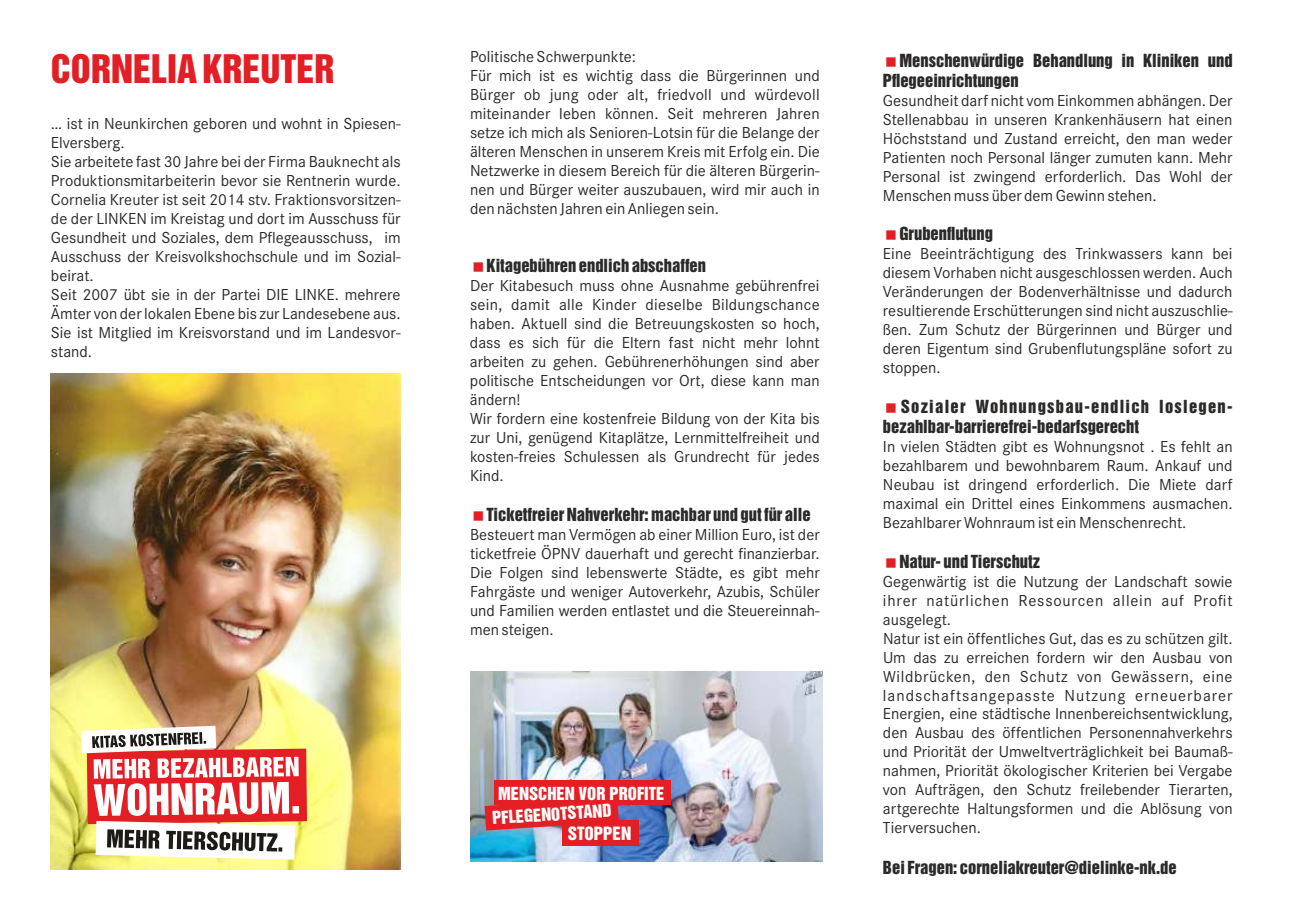
<style>
.page{position:relative;width:1289px;height:919px;background:#fff}
.page>*{position:absolute;margin:0;border:0;box-sizing:border-box;transform-origin:0 0}
.t1{font:36px "Helvetica Inserat";color:#e31e24}
.t2{font:16.8px "Helvetica Inserat";color:#fefefe}
.t3{font:16.5px/18.9px "Corporate S";color:#2b2a29;text-align:justify}
.t4{font:16.5px/20.4px "Helvetica Inserat";color:#2b2a29}
.t5{font:16.5px "Helvetica Inserat";color:#fefefe}
.t6{font:16.35px "Helvetica Inserat";color:#fefefe}
</style>
<div class="page">
<img style="left:471px;top:671px;width:351px;height:189px">
<div style="left:494px;top:780px;width:176px;height:25px;background:#e31e24"></div>
<svg style="left:484px;top:797px;width:135px;height:33px"></svg>
<div style="left:562px;top:820px;width:76px;height:25px;background:#e31e24"></div>
<img style="left:51px;top:373px;width:349px;height:496px">
<svg style="left:81px;top:725px;width:226px;height:134px"></svg>
<h1 class="t1" style="left:51px;top:54px;width:285px">CORNELIA KREUTER</h1>
<p class="t3" style="left:51px;top:115px;width:351px">… ist in Neunkirchen geboren und wohnt in Spiesen-<br>Elversberg.</p>
<p class="t3" style="left:51px;top:153px;width:351px">Sie arbeitete fast 30 Jahre bei der Firma Bauknecht als Produktionsmitarbeiterin bevor sie Rentnerin wurde.<br>Cornelia Kreuter ist seit 2014 stv. Fraktionsvorsitzen&shy;de der LINKEN im Kreistag und dort im Ausschuss für Gesundheit und Soziales, dem Pflegeausschuss, im Ausschuss der Kreisvolkshochschule und im Sozial&shy;beirat.</p>
<p class="t3" style="left:51px;top:286px;width:351px">Seit 2007 übt sie in der Partei DIE LINKE. mehrere Ämter von der lokalen Ebene bis zur Landesebene aus.<br>Sie ist Mitglied im Kreisvorstand und im Landesvor&shy;stand.</p>
<p class="t3" style="left:470px;top:49px;width:351px;text-align:left">Politische Schwerpunkte:<br>Für mich ist es wichtig dass die Bürgerinnen und Bürger ob jung oder alt, friedvoll und würdevoll miteinander leben können. Seit mehreren Jahren setze ich mich als Senioren-Lotsin für die Belange der älteren Menschen in unserem Kreis mit Erfolg ein. Die Netzwerke in diesem Bereich für die älteren Bürgerin&shy;nen und Bürger weiter auszubauen, wird mir auch in den nächsten Jahren ein Anliegen sein.</p>
<p class="t4" style="left:486px;top:256px;width:221px">Kitagebühren endlich abschaffen</p>
<p class="t3" style="left:470px;top:278px;width:351px">Der Kitabesuch muss ohne Ausnahme gebührenfrei sein, damit alle Kinder dieselbe Bildungschance haben. Aktuell sind die Betreuungskosten so hoch, dass es sich für die Eltern fast nicht mehr lohnt arbeiten zu gehen. Gebührenerhöhungen sind aber politische Entscheidungen vor Ort, diese kann man ändern!</p>
<p class="t3" style="left:470px;top:411px;width:351px">Wir fordern eine kostenfreie Bildung von der Kita bis zur Uni, genügend Kitaplätze, Lernmittelfreiheit und kosten-freies Schulessen als Grundrecht für jedes Kind.</p>
<p class="t4" style="left:486px;top:505px;width:325px">Ticketfreier Nahverkehr: machbar und gut für alle</p>
<p class="t3" style="left:470px;top:526px;width:351px">Besteuert man Vermögen ab einer Million Euro, ist der ticketfreie ÖPNV dauerhaft und gerecht finanzierbar.<br>Die Folgen sind lebenswerte Städte, es gibt mehr Fahrgäste und weniger Autoverkehr, Azubis, Schüler und Familien werden entlastet und die Steuereinnah&shy;men steigen.</p>
<p class="t5" style="left:498px;top:786px;width:168px">MENSCHEN VOR PROFITE</p>
<p class="t6" style="left:492px;top:811px;width:121px;rotate:-4deg">PFLEGENOTSTAND</p>
<p class="t2" style="left:568px;top:826px;width:65px">STOPPEN</p>
<p class="t4" style="left:882px;top:51px;width:351px;text-indent:17px">Menschenwürdige Behandlung in Kliniken und<br>Pflegeeinrichtungen</p>
<p class="t3" style="left:882px;top:92px;width:351px">Gesundheit darf nicht vom Einkommen abhängen. Der Stellenabbau in unseren Krankenhäusern hat einen Höchststand und Zustand erreicht, den man weder Patienten noch Personal länger zumuten kann. Mehr Personal ist zwingend erforderlich. Das Wohl der Menschen muss über dem Gewinn stehen.</p>
<p class="t4" style="left:899px;top:224px;width:95px">Grubenflutung</p>
<p class="t3" style="left:882px;top:246px;width:351px">Eine Beeinträchtigung des Trinkwassers kann bei diesem Vorhaben nicht ausgeschlossen werden. Auch Veränderungen der Bodenverhältnisse und dadurch resultierende Erschütterungen sind nicht auszuschlie&shy;ßen. Zum Schutz der Bürgerinnen und Bürger und deren Eigentum sind Grubenflutungspläne sofort zu stoppen.</p>
<p class="t4" style="left:883px;top:397px;width:351px;text-indent:18px">Sozialer Wohnungsbau-endlich loslegen&shy;bezahlbar-barrierefrei-bedarfsgerecht</p>
<p class="t3" style="left:883px;top:438px;width:351px">In vielen Städten gibt es Wohnungsnot . Es fehlt an bezahlbarem und bewohnbarem Raum. Ankauf und Neubau ist dringend erforderlich. Die Miete darf maximal ein Drittel eines Einkommens ausmachen.<br>Bezahlbarer Wohnraum ist ein Menschenrecht.</p>
<p class="t4" style="left:899px;top:551px;width:142px">Natur- und Tierschutz</p>
<p class="t3" style="left:882px;top:573px;width:351px">Gegenwärtig ist die Nutzung der Landschaft sowie ihrer natürlichen Ressourcen allein auf Profit ausgelegt.</p>
<p class="t3" style="left:883px;top:630px;width:351px">Natur ist ein öffentliches Gut, das es zu schützen gilt.<br>Um das zu erreichen fordern wir den Ausbau von Wildbrücken, den Schutz von Gewässern, eine landschaftsangepasste Nutzung erneuerbarer Energien, eine städtische Innenbereichsentwicklung, den Ausbau des öffentlichen Personennahverkehrs und Priorität der Umweltverträglichkeit bei Baumaß&shy;nahmen, Priorität ökologischer Kriterien bei Vergabe von Aufträgen, den Schutz freilebender Tierarten, artgerechte Haltungsformen und die Ablösung von Tierversuchen.</p>
<p class="t4" style="left:883px;top:858px;width:295px">Bei Fragen: corneliakreuter@dielinke-nk.de</p>
</div>
